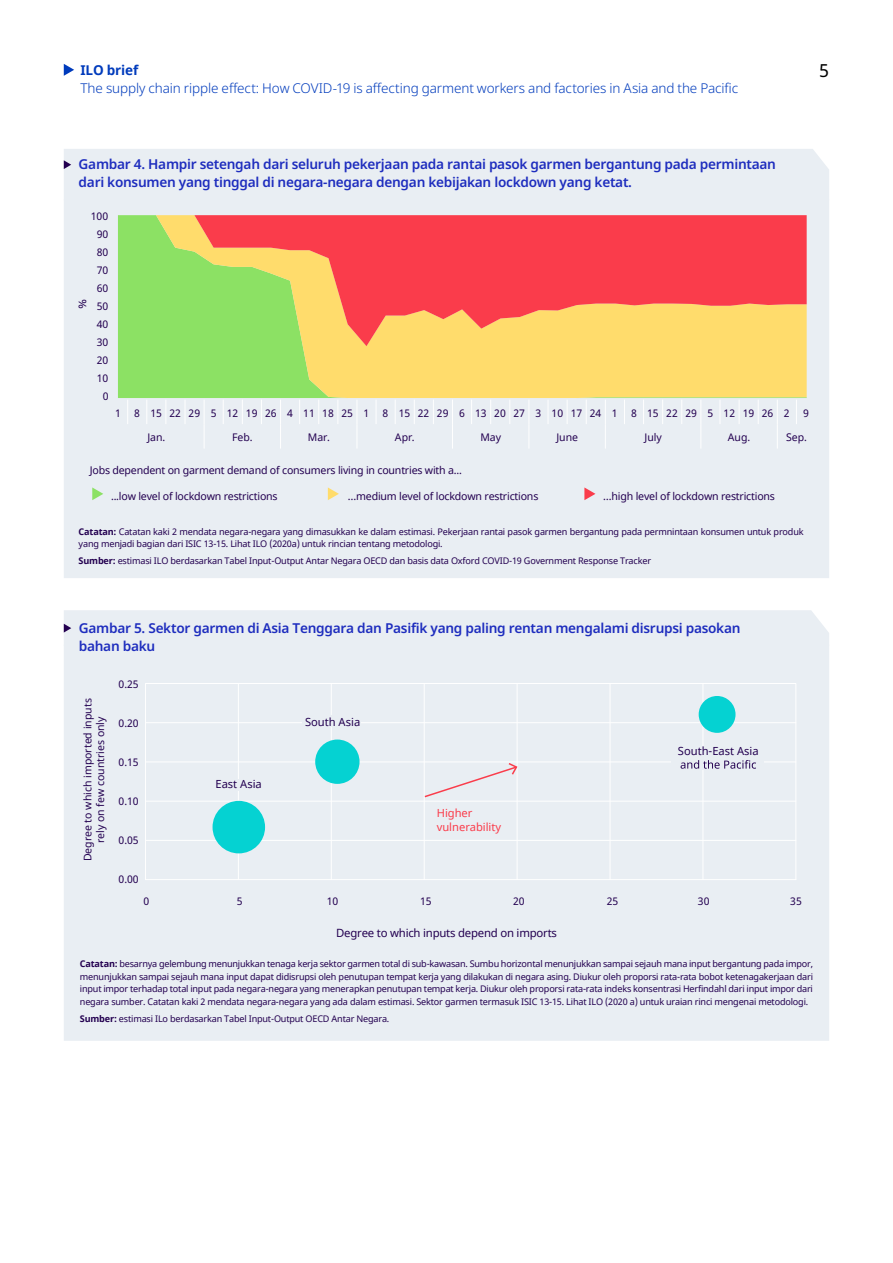
<style>
.page{position:relative;width:893px;height:1263px;background:#fff}
.page>*{position:absolute;margin:0;border:0;box-sizing:border-box;transform-origin:0 0}
.t1{font:18px "Noto Sans";color:#000}
.t2{font:600 13.65px/18.1px "Noto Sans";letter-spacing:-.02em;color:#1e2dbe}
.t3{font:300 13.5px "Noto Sans";letter-spacing:-.01em;color:#003bbc}
.t4{font:700 13.5px "Noto Sans";letter-spacing:-.01em;color:#003bbc}
.t5{font:12px "Noto Sans";color:#230050}
.t6{font:11.4px "Noto Sans";letter-spacing:-.02em;color:#230050}
.t7{font:11.1px "Noto Sans";color:#230050}
.t8{font:11.1px/13.4px "Noto Sans";color:#fa3c4b}
.t9{font:10.65px "Noto Sans";letter-spacing:-.02em;color:#230050}
.t10{font:10.5px/18px "Noto Sans";color:#230050;text-align:right}
.t11{font:9.15px/12.5px "Noto Sans";letter-spacing:-.02em;color:#230050}
.s1{font-weight:700}
</style>
<div class="page">
<div style="left:64px;top:200px;width:765px;height:378px;background:#e9eef3"></div>
<div style="left:64px;top:149px;width:765px;height:51px;background:#e9eef3"></div>
<svg style="left:118px;top:346px;width:689px;height:52px;background:#dedd69"></svg>
<svg style="left:118px;top:215px;width:689px;height:131px;background:#e68458"></svg>
<svg style="left:127px;top:400px;width:1px;height:24px"></svg>
<svg style="left:147px;top:400px;width:1px;height:24px"></svg>
<svg style="left:166px;top:400px;width:1px;height:24px"></svg>
<svg style="left:185px;top:400px;width:1px;height:24px"></svg>
<svg style="left:223px;top:400px;width:1px;height:24px"></svg>
<svg style="left:242px;top:400px;width:1px;height:24px"></svg>
<svg style="left:261px;top:400px;width:1px;height:24px"></svg>
<svg style="left:299px;top:400px;width:1px;height:24px"></svg>
<svg style="left:318px;top:400px;width:1px;height:24px"></svg>
<svg style="left:338px;top:400px;width:1px;height:24px"></svg>
<svg style="left:376px;top:400px;width:1px;height:24px"></svg>
<svg style="left:395px;top:400px;width:1px;height:24px"></svg>
<svg style="left:414px;top:400px;width:1px;height:24px"></svg>
<svg style="left:433px;top:400px;width:1px;height:24px"></svg>
<svg style="left:471px;top:400px;width:1px;height:24px"></svg>
<svg style="left:490px;top:400px;width:1px;height:24px"></svg>
<svg style="left:510px;top:400px;width:1px;height:24px"></svg>
<svg style="left:548px;top:400px;width:1px;height:24px"></svg>
<svg style="left:567px;top:400px;width:1px;height:24px"></svg>
<svg style="left:586px;top:400px;width:1px;height:24px"></svg>
<svg style="left:624px;top:400px;width:1px;height:24px"></svg>
<svg style="left:643px;top:400px;width:1px;height:24px"></svg>
<svg style="left:662px;top:400px;width:1px;height:24px"></svg>
<svg style="left:681px;top:400px;width:1px;height:24px"></svg>
<svg style="left:720px;top:400px;width:1px;height:24px"></svg>
<svg style="left:739px;top:400px;width:1px;height:24px"></svg>
<svg style="left:758px;top:400px;width:1px;height:24px"></svg>
<svg style="left:796px;top:400px;width:1px;height:24px"></svg>
<svg style="left:204px;top:400px;width:1px;height:49px"></svg>
<svg style="left:280px;top:400px;width:1px;height:49px"></svg>
<svg style="left:357px;top:400px;width:1px;height:49px"></svg>
<svg style="left:452px;top:400px;width:1px;height:49px"></svg>
<svg style="left:529px;top:400px;width:1px;height:49px"></svg>
<svg style="left:605px;top:400px;width:1px;height:49px"></svg>
<svg style="left:701px;top:400px;width:1px;height:49px"></svg>
<svg style="left:777px;top:400px;width:1px;height:49px"></svg>
<svg style="left:92px;top:487px;width:11px;height:13px"></svg>
<svg style="left:328px;top:487px;width:11px;height:13px"></svg>
<svg style="left:584px;top:487px;width:11px;height:13px"></svg>
<div style="left:64px;top:646px;width:765px;height:395px;background:#e9eef3"></div>
<div style="left:64px;top:610px;width:765px;height:36px;background:#e9eef3"></div>
<hr style="left:238px;top:684px;width:1px;height:196px;background:#fff">
<hr style="left:424px;top:684px;width:1px;height:196px;background:#fff">
<hr style="left:610px;top:684px;width:1px;height:196px;background:#fff">
<hr style="left:331px;top:684px;width:1px;height:196px;background:#fff">
<hr style="left:517px;top:684px;width:1px;height:196px;background:#fff">
<hr style="left:703px;top:684px;width:1px;height:196px;background:#fff">
<hr style="left:145px;top:840px;width:651px;height:1px;background:#fff">
<hr style="left:145px;top:801px;width:651px;height:1px;background:#fff">
<hr style="left:145px;top:761px;width:651px;height:1px;background:#fff">
<hr style="left:145px;top:722px;width:651px;height:1px;background:#fff">
<hr style="left:145px;top:683px;width:651px;height:1px;background:#fff">
<hr style="left:795px;top:684px;width:1px;height:196px;background:#fff">
<div style="left:213px;top:801px;width:52px;height:52px;background:#05d2d2;border-radius:50%"></div>
<div style="left:302px;top:715px;width:59px;height:12px;background:#e9eef3"></div>
<div style="left:671px;top:746px;width:93px;height:24px;background:#e9eef3"></div>
<div style="left:315px;top:739px;width:45px;height:45px;background:#05d2d2;border-radius:50%"></div>
<div style="left:699px;top:696px;width:36px;height:37px;background:#05d2d2;border-radius:50%"></div>
<div style="left:217px;top:780px;width:43px;height:11px;background:#e9eef3"></div>
<svg style="left:423px;top:762px;width:95px;height:36px;background:#eae5eb"></svg>
<hr style="left:145px;top:879px;width:651px;height:1px;background:#fff">
<hr style="left:145px;top:684px;width:1px;height:196px;background:#fff">
<svg style="left:681px;top:760px;width:75px;height:9px"></svg>
<svg style="left:64px;top:64px;width:10px;height:12px"></svg>
<h3 class="t4" style="left:80px;top:60px;width:59px">ILO brief</h3>
<h3 class="t3" style="left:80px;top:78px;width:659px">The supply chain ripple effect: How COVID-19 is affecting garment workers and factories in Asia and the Pacific</h3>
<h1 class="t1" style="left:819px;top:58px;width:11px">5</h1>
<h2 class="t2" style="left:79px;top:155px;width:699px">Gambar 4. Hampir setengah dari seluruh pekerjaan pada rantai pasok garmen bergantung pada permintaan dari konsumen yang tinggal di negara-negara dengan kebijakan lockdown yang ketat.</h2>
<p class="t10" style="left:91px;top:207px;width:19px">100<br>90<br>80<br>70<br>60<br>50<br>40<br>30<br>20<br>10<br>0</p>
<h3 class="t5" style="left:91px;top:299px;width:11px;rotate:90deg">%</h3>
<p class="t10" style="left:115px;top:404px;width:7px">1</p>
<p class="t10" style="left:134px;top:404px;width:237px">8 152229 5 121926 4 111825 1</p>
<p class="t10" style="left:383px;top:404px;width:237px">8 152229 6 132027 3 101724 1</p>
<p class="t10" style="left:631px;top:404px;width:160px">8 152229 5 121926 2</p>
<p class="t10" style="left:803px;top:404px;width:7px">9</p>
<p class="t10" style="left:147px;top:429px;width:20px">Jan.</p>
<p class="t10" style="left:232px;top:429px;width:22px">Feb.</p>
<p class="t10" style="left:308px;top:429px;width:23px">Mar.</p>
<p class="t10" style="left:395px;top:429px;width:21px">Apr.</p>
<p class="t10" style="left:480px;top:429px;width:22px">May</p>
<p class="t10" style="left:556px;top:429px;width:23px">June</p>
<p class="t10" style="left:644px;top:429px;width:19px">July</p>
<p class="t10" style="left:728px;top:429px;width:24px">Aug.</p>
<p class="t10" style="left:786px;top:429px;width:22px">Sep.</p>
<p class="t9" style="left:90px;top:463px;width:374px">Jobs dependent on garment demand of consumers living in countries with a...</p>
<p class="t9" style="left:111px;top:489px;width:168px">...low level of lockdown restrictions</p>
<p class="t9" style="left:348px;top:489px;width:192px">…medium level of lockdown restrictions</p>
<p class="t9" style="left:603px;top:489px;width:173px">…high level of lockdown restrictions</p>
<p class="t11" style="left:79px;top:526px;width:726px"><span class="s1">Catatan:</span> Catatan kaki 2 mendata negara-negara yang dimasukkan ke dalam estimasi. Pekerjaan rantai pasok garmen bergantung pada permnintaan konsumen untuk produk yang menjadi bagian dari ISIC 13-15. Lihat ILO (2020a) untuk rincian tentang metodologi.</p>
<p class="t11" style="left:79px;top:555px;width:574px"><span class="s1">Sumber:</span> estimasi ILO berdasarkan Tabel Input-Output Antar Negara OECD dan basis data Oxford COVID-19 Government Response Tracker</p>
<h2 class="t2" style="left:79px;top:619px;width:663px">Gambar 5. Sektor garmen di Asia Tenggara dan Pasifik yang paling rentan mengalami disrupsi pasokan bahan baku</h2>
<p class="t10" style="left:119px;top:675px;width:22px">0.25</p>
<p class="t10" style="left:119px;top:714px;width:22px">0.20</p>
<p class="t10" style="left:119px;top:753px;width:22px">0.15</p>
<p class="t10" style="left:119px;top:792px;width:22px">0.10</p>
<p class="t10" style="left:119px;top:831px;width:22px">0.05</p>
<p class="t10" style="left:119px;top:870px;width:22px">0.00</p>
<p class="t10" style="left:144px;top:892px;width:7px">0</p>
<p class="t10" style="left:237px;top:892px;width:7px">5</p>
<p class="t10" style="left:327px;top:892px;width:13px">10</p>
<p class="t10" style="left:420px;top:892px;width:13px">15</p>
<p class="t10" style="left:513px;top:892px;width:13px">20</p>
<p class="t10" style="left:607px;top:892px;width:13px">25</p>
<p class="t10" style="left:698px;top:892px;width:13px">30</p>
<p class="t10" style="left:790px;top:892px;width:13px">35</p>
<p class="t10" style="left:82px;top:861px;width:164px;line-height:12.6px;text-align:center;rotate:-90deg">Degree to which imported inputs rely on few countries only</p>
<p class="t7" style="left:305px;top:714px;width:57px">South Asia</p>
<p class="t7" style="left:678px;top:743px;width:82px">South-East Asia</p>
<p class="t7" style="left:215px;top:776px;width:48px">East Asia</p>
<p class="t8" style="left:437px;top:807px;width:66px">Higher vulnerability</p>
<p class="t6" style="left:336px;top:925px;width:222px">Degree to which inputs depend on imports</p>
<p class="t11" style="left:80px;top:958px;width:735px;text-align:justify"><span class="s1">Catatan:</span> besarnya gelembung menunjukkan tenaga kerja sektor garmen total di sub-kawasan. Sumbu horizontal menunjukkan sampai sejauh mana input bergantung pada impor, menunjukkan sampai sejauh mana input dapat didisrupsi oleh penutupan tempat kerja yang dilakukan di negara asing. Diukur oleh proporsi rata-rata bobot ketenagakerjaan dari input impor terhadap total input pada negara-negara yang menerapkan penutupan tempat kerja. Diukur oleh proporsi rata-rata indeks konsentrasi Herfindahl dari input impor dari negara sumber. Catatan kaki 2 mendata negara-negara yang ada dalam estimasi. Sektor garmen termasuk ISIC 13-15. Lihat ILO (2020 a) untuk uraian rinci mengenai metodologi.</p>
<p class="t11" style="left:80px;top:1012px;width:311px"><span class="s1">Sumber:</span> estimasi ILo berdasarkan Tabel Input-Output OECD Antar Negara.</p>
</div>
